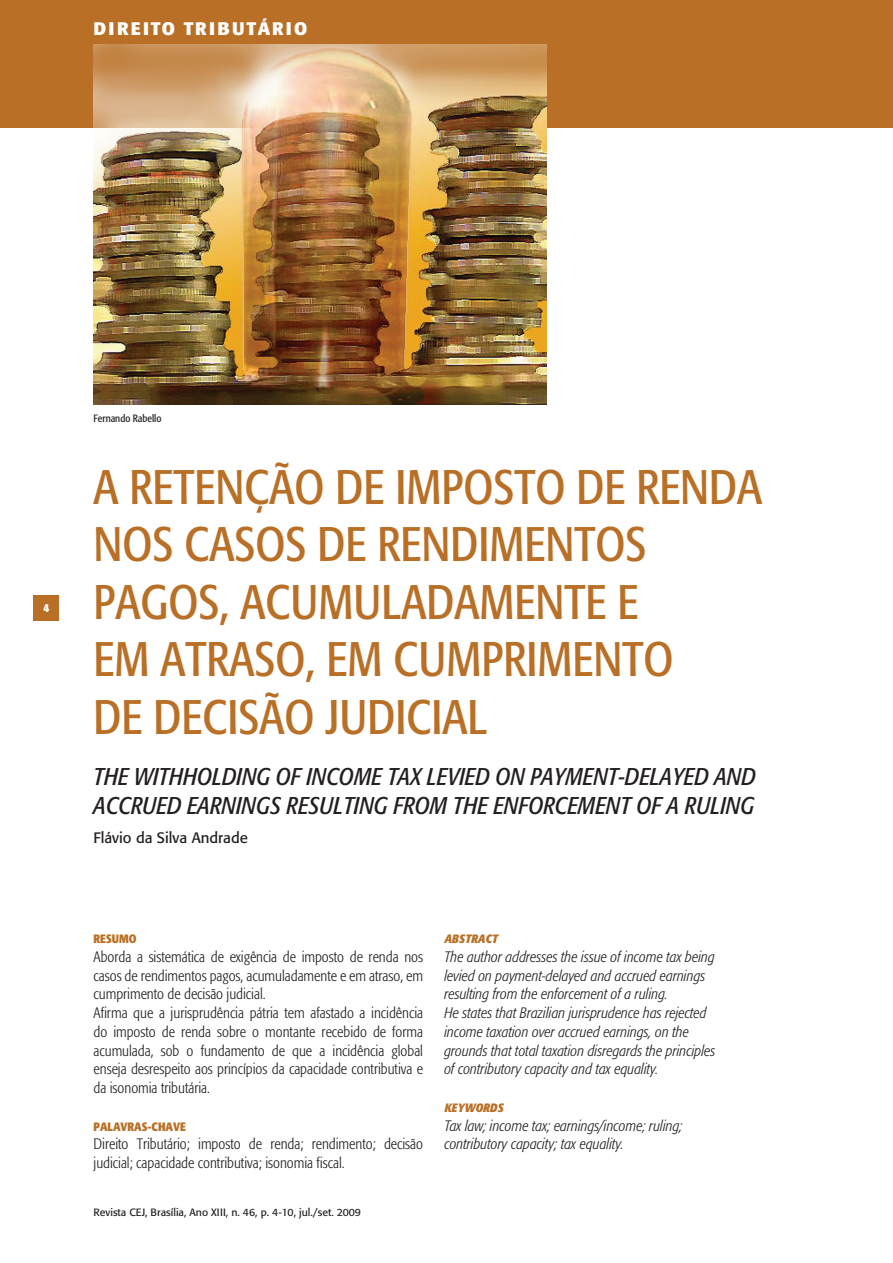
<style>
.page{position:relative;width:893px;height:1263px;background:#fff}
.page>*{position:absolute;margin:0;border:0;box-sizing:border-box;transform-origin:0 0}
.Titulo_ARTIGOS{font:condensed 48px/57.6px "Formata";color:#b97026}
.Titulo_ARTIGO_INGLÊS{font:italic condensed 24px/28.8px "Formata";color:#231f20}
.Retranca{font:700 18px "Formata";letter-spacing:.12em;color:#fff}
.t1{font:300 condensed 15px/18.8px "Formata";color:#231f20;text-align:justify}
.t2{font:italic 300 condensed 15px/18.8px "Formata";color:#231f20}
.Autor_inicial{font:15px "Formata";color:#231f20}
.Titulo_Interno{font:700 condensed 12px "Formata";color:#b97026}
.Titulo_Interno-2{font:italic 700 condensed 12px "Formata";color:#b97026}
.t3{font:700 condensed 12px "Formata";color:#fff}
.Rodapé{font:10.5px "Formata";color:#231f20}
.Ilustrador{font:condensed 10.5px "Formata";color:#231f20}
</style>
<div class="page">
<div style="left:34px;top:595px;width:25px;height:26px;background:#b97026"></div>
<div style="left:0;top:0;width:893px;height:128px;background:#b97026"></div>
<img style="left:94px;top:45px;width:452px;height:359px">
<p class="Retranca" style="left:94px;top:18px;width:215px">DIREITO TRIBUTÁRIO</p>
<p class="t3" style="left:43px;top:601px;width:7px">4</p>
<p class="Ilustrador" style="left:94px;top:412px;width:69px">Fernando Rabello</p>
<p class="Titulo_ARTIGOS" style="left:94px;top:458px;width:670px">A RETENÇÃO DE IMPOSTO DE RENDA<br>NOS CASOS DE RENDIMENTOS<br>PAGOS, ACUMULADAMENTE E<br>EM ATRASO, EM CUMPRIMENTO<br>DE DECISÃO JUDICIAL</p>
<p class="Titulo_ARTIGO_INGLÊS" style="left:94px;top:763px;width:664px">THE WITHHOLDING OF INCOME TAX LEVIED ON PAYMENT-DELAYED AND<br>ACCRUED EARNINGS RESULTING FROM THE ENFORCEMENT OF A RULING</p>
<p class="Autor_inicial" style="left:94px;top:829px;width:156px">Flávio da Silva Andrade</p>
<p class="Titulo_Interno" style="left:94px;top:931px;width:44px">RESUMO</p>
<p class="t1" style="left:94px;top:947px;width:331px">Aborda a sistemática de exigência de imposto de renda nos casos de rendimentos pagos, acumuladamente e em atraso, em cumprimento de decisão judicial.</p>
<p class="t1" style="left:94px;top:1003px;width:331px">Afirma que a jurisprudência pátria tem afastado a incidência do imposto de renda sobre o montante recebido de forma acumulada, sob o fundamento de que a incidência global enseja desrespeito aos princípios da capacidade contributiva e da isonomia tributária.</p>
<p class="Titulo_Interno" style="left:94px;top:1119px;width:94px">PALAVRAS-CHAVE</p>
<p class="t1" style="left:94px;top:1135px;width:331px">Direito Tributário; imposto de renda; rendimento; decisão judicial; capacidade contributiva; isonomia fiscal.</p>
<p class="Rodapé" style="left:94px;top:1206px;width:269px">Revista CEJ, Brasília, Ano XIII, n. 46, p. 4-10, jul./set. 2009</p>
<p class="Titulo_Interno-2" style="left:444px;top:931px;width:55px">ABSTRACT</p>
<p class="t2" style="left:444px;top:947px;width:272px">The author addresses the issue of income tax being levied on payment-delayed and accrued earnings resulting from the enforcement of a ruling.</p>
<p class="t2" style="left:444px;top:1003px;width:273px">He states that Brazilian jurisprudence has rejected income taxation over accrued earnings, on the grounds that total taxation disregards the principles of contributory capacity and tax equality.</p>
<p class="Titulo_Interno-2" style="left:444px;top:1100px;width:61px">KEYWORDS</p>
<p class="t2" style="left:444px;top:1116px;width:240px">Tax law; income tax; earnings/income; ruling; contributory capacity; tax equality.</p>
</div>
